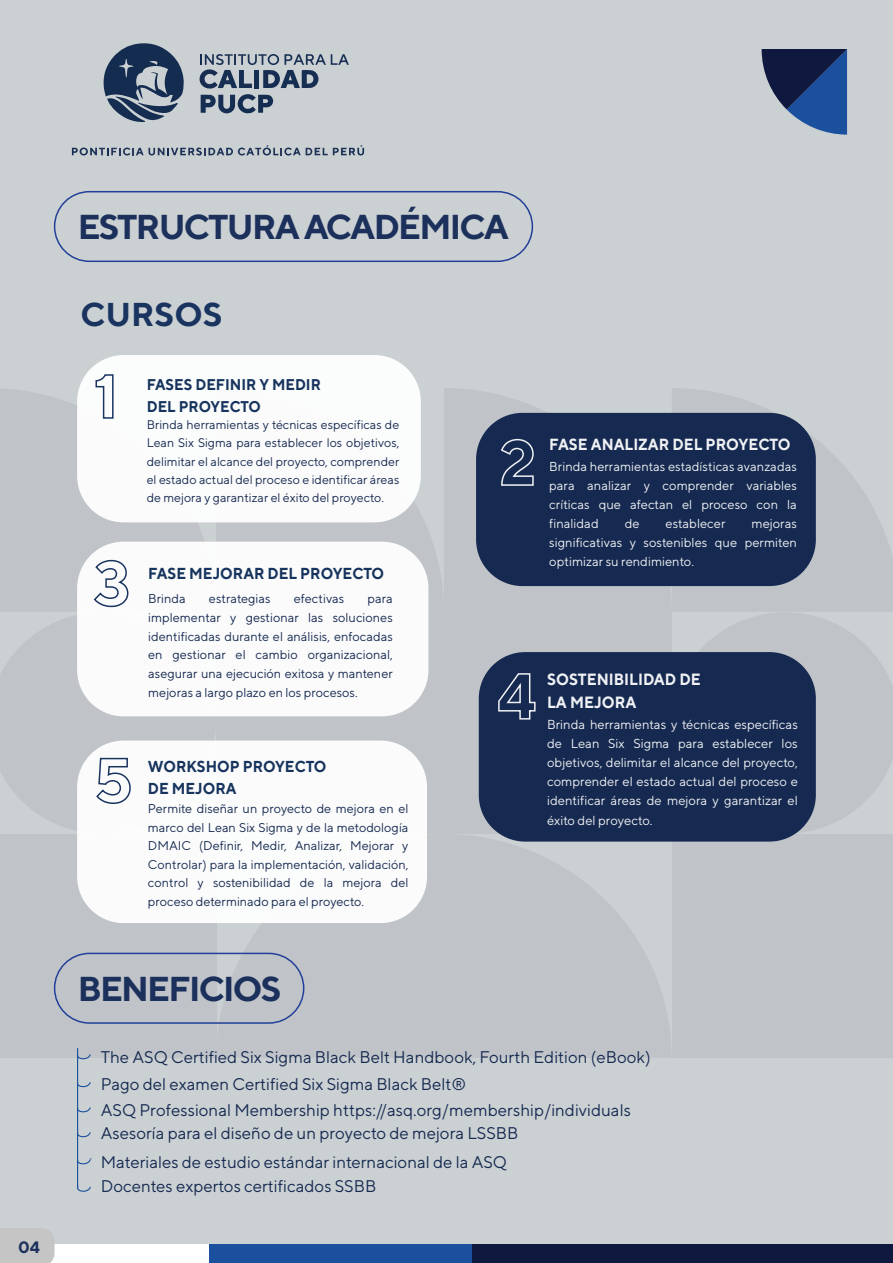
<style>
.page{position:relative;width:893px;height:1263px;background:#cbd0d3}
.page>*{position:absolute;margin:0;border:0;box-sizing:border-box;transform-origin:0 0}
.t1{font:700 34.5px "TT Norms";letter-spacing:-.05em;color:#1c305c}
.t2{font:700 33px "TT Norms";color:#1a3460}
.t3{font:16.95px/27.6px "TT Norms";color:#162a51}
.t4{font:700 16.5px "TT Norms";color:#1c305c}
.t5{font:700 16.35px/22.5px "TT Norms";color:#fff;scale:.92 1}
.t6{font:700 16.05px "TT Norms";color:#fff;scale:.92 1}
.t7{font:700 15.9px/21.9px "TT Norms";color:#17345e;scale:.92 1}
.t8{font:700 15.6px/21.6px "TT Norms";color:#17345e;scale:.92 1}
.t9{font:13.05px/19px "TT Norms";color:#fff;text-align:justify}
.t10{font:12.9px/18.9px "TT Norms";color:#fff;text-align:justify}
.t11{font:12.75px/18.8px "TT Norms";color:#162a51;text-align:justify}
.t12{font:12.45px/18.3px "TT Norms";color:#162a51;text-align:justify}
</style>
<div class="page">
<svg style="left:216px;top:834px;width:456px;height:224px;fill:#c0c4c9"></svg>
<div style="left:0;top:834px;width:216px;height:224px;background:#c0c4c9"></div>
<div style="left:0;top:389px;width:216px;height:222px;background:#c0c4c9"></div>
<svg style="left:216px;top:389px;width:228px;height:223px;fill:#c0c4c9"></svg>
<svg style="left:444px;top:388px;width:228px;height:224px;fill:#c0c4c9"></svg>
<svg style="left:0;top:616px;width:216px;height:214px;fill:#c0c4c9"></svg>
<div style="left:672px;top:834px;width:221px;height:224px;background:#c0c4c9"></div>
<svg style="left:672px;top:388px;width:221px;height:223px;fill:#c0c4c9"></svg>
<svg style="left:699px;top:613px;width:194px;height:221px;fill:#c0c4c9"></svg>
<div style="left:216px;top:612px;width:456px;height:222px;background:#c0c4c9"></div>
<svg style="left:762px;top:49px;width:85px;height:86px"></svg>
<div style="left:0;top:1244px;width:209px;height:19px;background:#fff"></div>
<div style="left:0;top:1228px;width:55px;height:35px;background:#c4c5c4"></div>
<div style="left:471px;top:1244px;width:422px;height:19px;background:#0f193f"></div>
<div style="left:209px;top:1244px;width:262px;height:19px;background:#1b509e"></div>
<svg style="left:199px;top:54px;width:150px;height:60px"></svg>
<svg style="left:72px;top:145px;width:292px;height:11px"></svg>
<svg style="left:103px;top:43px;width:81px;height:79px"></svg>
<div style="left:77px;top:355px;width:344px;height:167px;background:#fff;border-radius:46px"></div>
<svg style="left:95px;top:374px;width:19px;height:45px"></svg>
<div style="left:476px;top:413px;width:340px;height:173px;background:#162a51;border-radius:46px"></div>
<svg style="left:501px;top:438px;width:33px;height:48px"></svg>
<div style="left:77px;top:542px;width:351px;height:174px;background:#fff;border-radius:46px"></div>
<svg style="left:93px;top:559px;width:36px;height:49px"></svg>
<div style="left:479px;top:652px;width:337px;height:189px;background:#162a51;border-radius:46px"></div>
<svg style="left:498px;top:673px;width:38px;height:47px"></svg>
<div style="left:77px;top:740px;width:350px;height:183px;background:#fff;border-radius:46px"></div>
<svg style="left:96px;top:757px;width:35px;height:47px"></svg>
<div style="left:54px;top:191px;width:479px;height:71px;border:2px solid #223f99;border-radius:35px"></div>
<div style="left:54px;top:953px;width:250px;height:71px;border:2px solid #223f99;border-radius:35px"></div>
<hr style="left:77px;top:1048px;width:1px;height:140px;background:#1b509e">
<svg style="left:77px;top:1184px;width:14px;height:8px"></svg>
<svg style="left:78px;top:1158px;width:14px;height:7px"></svg>
<svg style="left:78px;top:1131px;width:13px;height:7px"></svg>
<svg style="left:78px;top:1106px;width:13px;height:7px"></svg>
<svg style="left:78px;top:1081px;width:13px;height:7px"></svg>
<svg style="left:78px;top:1053px;width:13px;height:7px"></svg>
<p class="t4" style="left:18px;top:1236px;width:23px">04</p>
<h1 class="t1" style="left:78px;top:205px;width:433px">ESTRUCTURA ACADÉMICA</h1>
<h2 class="t2" style="left:81px;top:294px;width:144px">CURSOS</h2>
<p class="t8" style="left:147px;top:374px;width:191px">FASES DEFINIR Y MEDIR<br>DEL PROYECTO</p>
<p class="t12" style="left:147px;top:415px;width:254px">Brinda herramientas y técnicas específicas de Lean Six Sigma para establecer los objetivos, delimitar el alcance del proyecto, comprender el estado actual del proceso e identificar áreas de mejora y garantizar el éxito del proyecto.</p>
<p class="t7" style="left:148px;top:562px;width:258px">FASE MEJORAR DEL PROYECTO</p>
<p class="t11" style="left:148px;top:589px;width:39px">Brinda</p>
<p class="t11" style="left:209px;top:589px;width:63px">estrategias</p>
<p class="t11" style="left:294px;top:589px;width:52px">efectivas</p>
<p class="t11" style="left:148px;top:589px;width:246px;text-indent:219px">para implementar y gestionar las soluciones identificadas durante el análisis, enfocadas en gestionar el cambio organizacional, asegurar una ejecución exitosa y mantener mejoras a largo plazo en los procesos.</p>
<p class="t7" style="left:148px;top:755px;width:195px">WORKSHOP PROYECTO<br>DE MEJORA</p>
<p class="t11" style="left:148px;top:799px;width:262px">Permite diseñar un proyecto de mejora en el marco del Lean Six Sigma y de la metodología DMAIC (Definir, Medir, Analizar, Mejorar y Controlar) para la implementación, validación, control y sostenibilidad de la mejora del proceso determinado para el proyecto.</p>
<h1 class="t1" style="left:78px;top:967px;width:205px">BENEFICIOS</h1>
<p class="t6" style="left:549px;top:434px;width:264px">FASE ANALIZAR DEL PROYECTO</p>
<p class="t10" style="left:549px;top:457px;width:249px">Brinda herramientas estadísticas avanzadas para analizar y comprender variables críticas que afectan el proceso con la finalidad</p>
<p class="t10" style="left:625px;top:514px;width:16px">de</p>
<p class="t10" style="left:666px;top:514px;width:61px">establecer</p>
<p class="t10" style="left:549px;top:514px;width:249px;text-indent:202px">mejoras significativas y sostenibles que permiten optimizar su rendimiento.</p>
<p class="t5" style="left:547px;top:668px;width:169px">SOSTENIBILIDAD DE<br>LA MEJORA</p>
<p class="t9" style="left:547px;top:715px;width:252px">Brinda herramientas y técnicas específicas de Lean Six Sigma para establecer los objetivos, delimitar el alcance del proyecto, comprender el estado actual del proceso e identificar áreas de mejora y garantizar el éxito del proyecto.</p>
<h3 class="t3" style="left:101px;top:1042px;width:551px">The ASQ Certified Six Sigma Black Belt Handbook, Fourth Edition (eBook)<br>Pago del examen Certified Six Sigma Black Belt®</h3>
<h3 class="t3" style="left:101px;top:1098px;width:532px;line-height:23px">ASQ Professional Membership https://asq.org/membership/individuals<br>Asesoría para el diseño de un proyecto de mejora LSSBB</h3>
<h3 class="t3" style="left:101px;top:1149px;width:408px;line-height:24.3px">Materiales de estudio estándar internacional de la ASQ<br>Docentes expertos certificados SSBB</h3>
</div>
